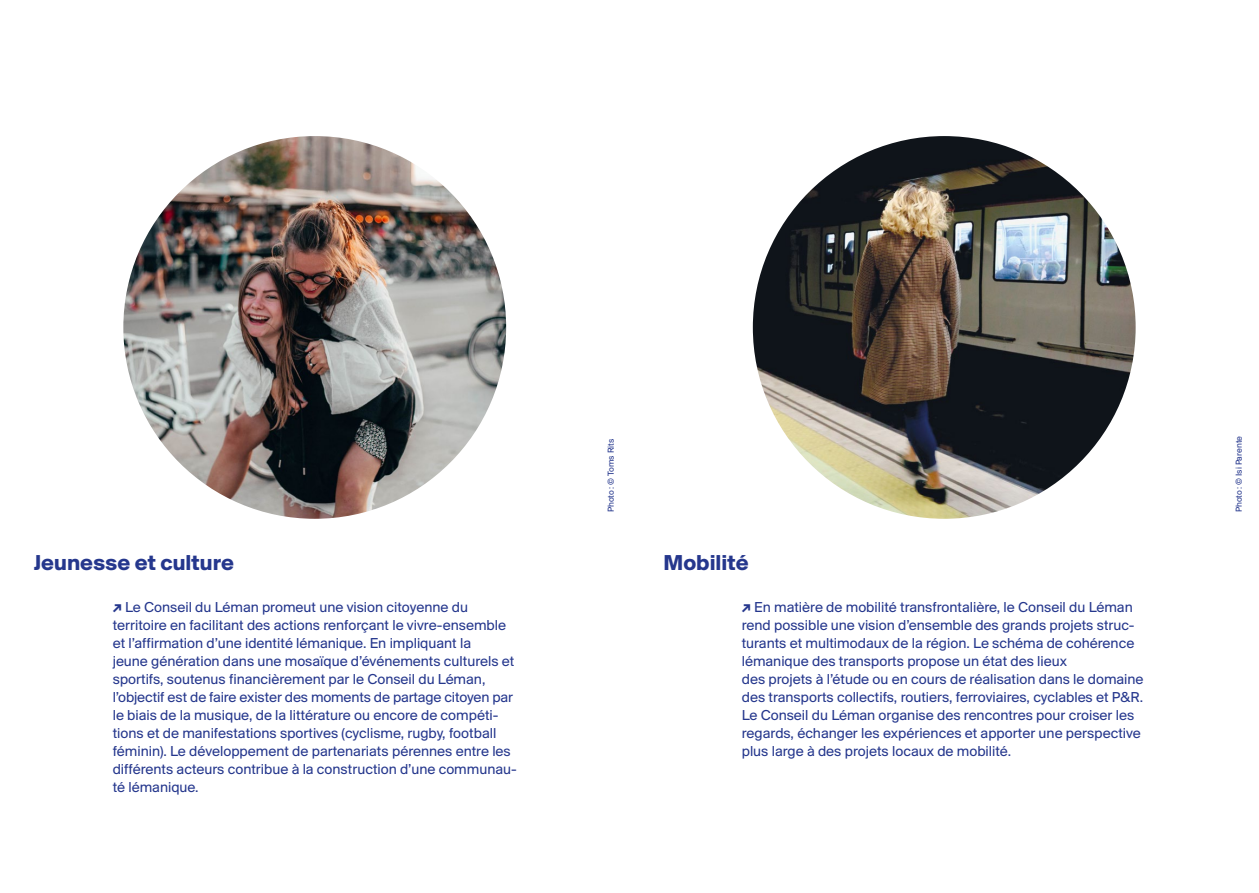
<style>
.page{position:relative;width:1259px;height:893px;background:#fff}
.page>*{position:absolute;margin:0;border:0;box-sizing:border-box;transform-origin:0 0}
.t1{font:700 22.5px "Suisse BP Intl";color:#25378d}
.t2{font:15px/18px "Suisse BP Intl";color:#25378d}
.t3{font:9px "Suisse BP Intl";color:#25378d}
.s1{font-weight:700}
</style>
<div class="page">
<img style="left:753px;top:136px;width:382px;height:383px;border-radius:191px">
<img style="left:123px;top:136px;width:383px;height:383px;border-radius:191px">
<h1 class="t1" style="left:34px;top:549px;width:201px">Jeunesse et culture</h1>
<p class="t2" style="left:113px;top:598px;width:405px"><span class="s1">↗</span> Le Conseil du Léman promeut une vision citoyenne du territoire en facilitant des actions renforçant le vivre-ensemble et l’affirmation d’une identité lémanique. En impliquant la<br>jeune génération dans une mosaïque d’événements culturels et sportifs, soutenus financièrement par le Conseil du Léman, l’objectif est de faire exister des moments de partage citoyen par le biais de la musique, de la littérature ou encore de compéti&shy;tions et de manifestations sportives (cyclisme, rugby, football féminin). Le développement de partenariats pérennes entre les différents acteurs contribue à la construction d’une communau&shy;té lémanique.</p>
<p class="t3" style="left:605px;top:512px;width:75px;rotate:-90deg">Photo: © Toms Rits</p>
<p class="t3" style="left:1233px;top:512px;width:78px;rotate:-90deg">Photo: © Isi Parente</p>
<h1 class="t1" style="left:663px;top:549px;width:87px">Mobilité</h1>
<p class="t2" style="left:742px;top:598px;width:403px"><span class="s1">↗</span> En matière de mobilité transfrontalière, le Conseil du Léman rend possible une vision d’ensemble des grands projets struc&shy;turants et multimodaux de la région. Le schéma de cohérence lémanique des transports propose un état des lieux<br>des projets à l’étude ou en cours de réalisation dans le domaine des transports collectifs, routiers, ferroviaires, cyclables et P&amp;R.<br>Le Conseil du Léman organise des rencontres pour croiser les regards, échanger les expériences et apporter une perspective plus large à des projets locaux de mobilité.</p>
</div>
